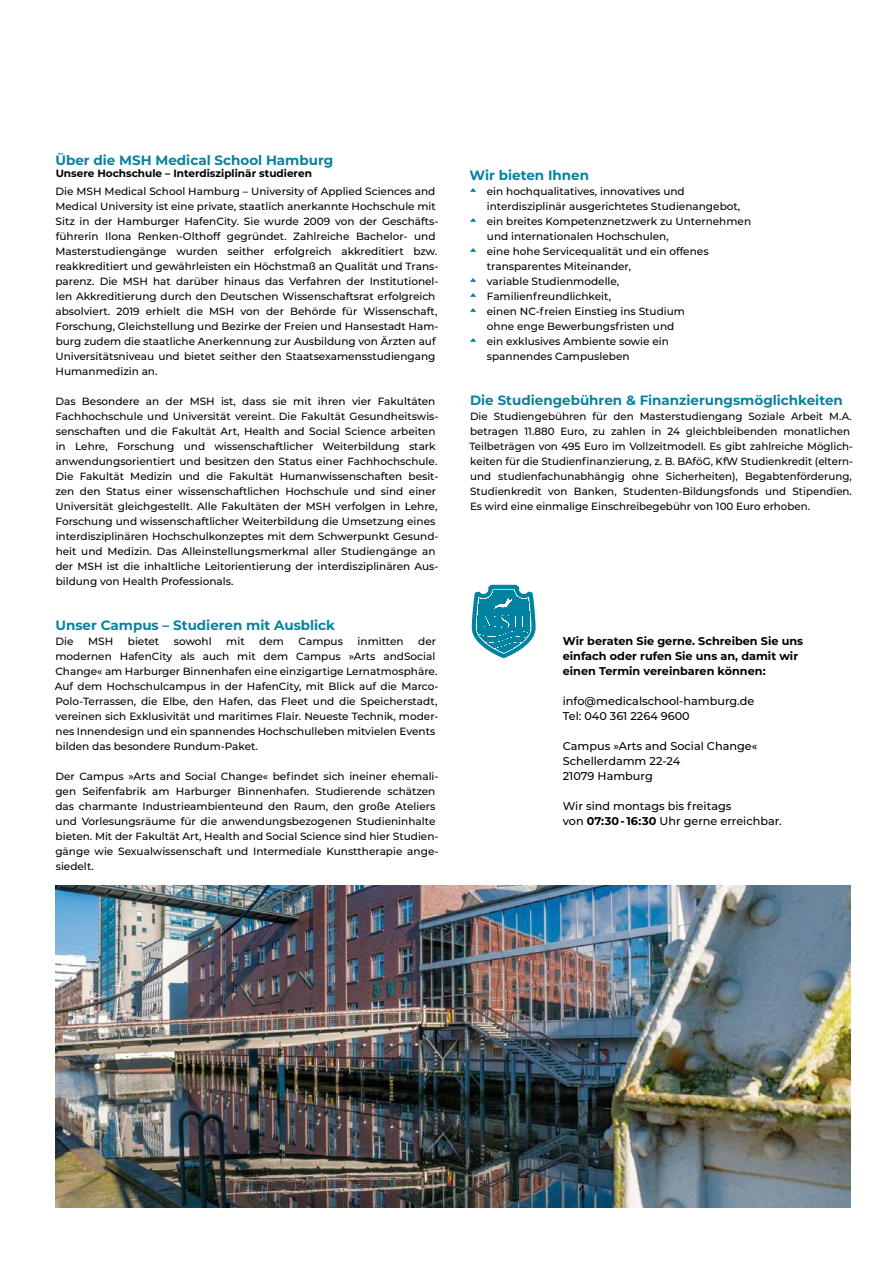
<style>
.page{position:relative;width:893px;height:1263px;background:#fff}
.page>*{position:absolute;margin:0;border:0;box-sizing:border-box;transform-origin:0 0}
.t1{font:700 13.5px "Montserrat";color:#0882a0}
.t2{font:500 11.25px/15px "Montserrat";color:#000}
.t3{font:700 11.25px/15px "Montserrat";color:#000}
.t4{font:500 10.5px/15px "Montserrat";color:#000}
.t5{font:700 10.5px "Montserrat";color:#000}
.s1{font-weight:700}
</style>
<div class="page">
<img style="left:55px;top:885px;width:795px;height:323px">
<svg style="left:470px;top:188px;width:6px;height:4px"></svg>
<svg style="left:470px;top:218px;width:6px;height:4px"></svg>
<svg style="left:470px;top:248px;width:6px;height:4px"></svg>
<svg style="left:470px;top:278px;width:6px;height:4px"></svg>
<svg style="left:470px;top:293px;width:6px;height:4px"></svg>
<svg style="left:470px;top:308px;width:6px;height:4px"></svg>
<svg style="left:470px;top:338px;width:6px;height:4px"></svg>
<svg style="left:472px;top:585px;width:64px;height:73px"></svg>
<p class="t1" style="left:55px;top:150px;width:279px">Über die MSH Medical School Hamburg</p>
<p class="t5" style="left:56px;top:166px;width:258px">Unsere Hochschule – Interdisziplinär studieren</p>
<p class="t4" style="left:55px;top:183px;width:385px">Die MSH Medical School Hamburg – University of Applied Sciences and Medical University ist eine private, staatlich anerkannte Hochschule mit Sitz in der Hamburger HafenCity. Sie wurde 2009 von der Geschäfts&shy;führerin Ilona Renken-Olthoff gegründet. Zahlreiche Bachelor- und Masterstudiengänge wurden seither erfolgreich akkreditiert bzw. reakkreditiert und gewährleisten ein Höchstmaß an Qualität und Trans&shy;parenz. Die MSH hat darüber hinaus das Verfahren der Institutionel&shy;len Akkreditierung durch den Deutschen Wissenschaftsrat erfolgreich absolviert. 2019 erhielt die MSH von der Behörde für Wissenschaft, Forschung, Gleichstellung und Bezirke der Freien und Hansestadt Ham&shy;burg zudem die staatliche Anerkennung zur Ausbildung von Ärzten auf Universitätsniveau und bietet seither den Staatsexamensstudiengang Humanmedizin an.</p>
<p class="t4" style="left:55px;top:393px;width:385px">Das Besondere an der MSH ist, dass sie mit ihren vier Fakultäten Fachhochschule und Universität vereint. Die Fakultät Gesundheitswis&shy;senschaften und die Fakultät Art, Health and Social Science arbeiten in Lehre, Forschung und wissenschaftlicher Weiterbildung stark anwendungsorientiert und besitzen den Status einer Fachhochschule.<br>Die Fakultät Medizin und die Fakultät Humanwissenschaften besit&shy;zen den Status einer wissenschaftlichen Hochschule und sind einer Universität gleichgestellt. Alle Fakultäten der MSH verfolgen in Lehre, Forschung und wissenschaftlicher Weiterbildung die Umsetzung eines interdisziplinären Hochschulkonzeptes mit dem Schwerpunkt Gesund&shy;heit und Medizin. Das Alleinstellungsmerkmal aller Studiengänge an der MSH ist die inhaltliche Leitorientierung der interdisziplinären Aus&shy;bildung von Health Professionals.</p>
<p class="t1" style="left:55px;top:615px;width:281px">Unser Campus – Studieren mit Ausblick</p>
<p class="t4" style="left:56px;top:633px;width:20px">Die</p>
<p class="t4" style="left:88px;top:633px;width:27px">MSH</p>
<p class="t4" style="left:128px;top:633px;width:33px">bietet</p>
<p class="t4" style="left:174px;top:633px;width:39px">sowohl</p>
<p class="t4" style="left:226px;top:633px;width:20px">mit</p>
<p class="t4" style="left:259px;top:633px;width:26px">dem</p>
<p class="t4" style="left:299px;top:633px;width:46px">Campus</p>
<p class="t4" style="left:358px;top:633px;width:48px">inmitten</p>
<p class="t4" style="left:55px;top:633px;width:385px;text-indent:363px">der modernen HafenCity als auch mit dem Campus »Arts andSocial Change« am Harburger Binnenhafen eine einzigartige Lernatmosphäre.<br>Auf dem Hochschulcampus in der HafenCity, mit Blick auf die Marco-Polo-Terrassen, die Elbe, den Hafen, das Fleet und die Speicherstadt, vereinen sich Exklusivität und maritimes Flair. Neueste Technik, moder&shy;nes Innendesign und ein spannendes Hochschulleben mitvielen Events bilden das besondere Rundum-Paket.</p>
<p class="t4" style="left:55px;top:768px;width:385px">Der Campus »Arts and Social Change« befindet sich ineiner ehemali&shy;gen Seifenfabrik am Harburger Binnenhafen. Studierende schätzen das charmante Industrieambienteund den Raum, den große Ateliers und Vorlesungsräume für die anwendungsbezogenen Studieninhalte bieten. Mit der Fakultät Art, Health and Social Science sind hier Studien&shy;gänge wie Sexualwissenschaft und Intermediale Kunsttherapie ange&shy;siedelt.</p>
<p class="t1" style="left:469px;top:165px;width:121px">Wir bieten Ihnen</p>
<p class="t4" style="left:487px;top:183px;width:266px">ein hochqualitatives, innovatives und interdisziplinär ausgerichtetes Studienangebot, ein breites Kompetenznetzwerk zu Unternehmen und internationalen Hochschulen,<br>eine hohe Servicequalität und ein offenes transparentes Miteinander,<br>variable Studienmodelle,<br>Familienfreundlichkeit,<br>einen NC-freien Einstieg ins Studium<br>ohne enge Bewerbungsfristen und<br>ein exklusives Ambiente sowie ein<br>spannendes Campusleben</p>
<p class="t1" style="left:470px;top:390px;width:374px">Die Studiengebühren &amp; Finanzierungsmöglichkeiten</p>
<p class="t4" style="left:469px;top:408px;width:385px">Die Studiengebühren für den Masterstudiengang Soziale Arbeit M.A. betragen 11.880 Euro, zu zahlen in 24 gleichbleibenden monatlichen Teilbeträgen von 495 Euro im Vollzeitmodell. Es gibt zahlreiche Möglich&shy;keiten für die Studienfinanzierung, z. B. BAföG, KfW Studienkredit (eltern&shy;und studienfachunabhängig ohne Sicherheiten), Begabtenförderung, Studienkredit von Banken, Studenten-Bildungsfonds und Stipendien.<br>Es wird eine einmalige Einschreibegebühr von 100 Euro erhoben.</p>
<p class="t3" style="left:563px;top:633px;width:242px">Wir beraten Sie gerne. Schreiben Sie uns einfach oder rufen Sie uns an, damit wir einen Termin vereinbaren können:</p>
<p class="t2" style="left:563px;top:693px;width:193px">info@medicalschool-hamburg.de<br>Tel: 040 361 2264 9600</p>
<p class="t2" style="left:563px;top:738px;width:196px">Campus »Arts and Social Change«<br>Schellerdamm 22-24<br>21079 Hamburg</p>
<p class="t2" style="left:563px;top:798px;width:221px">Wir sind montags bis freitags<br>von <span class="s1">07:30 - 16:30</span> Uhr gerne erreichbar.</p>
</div>
